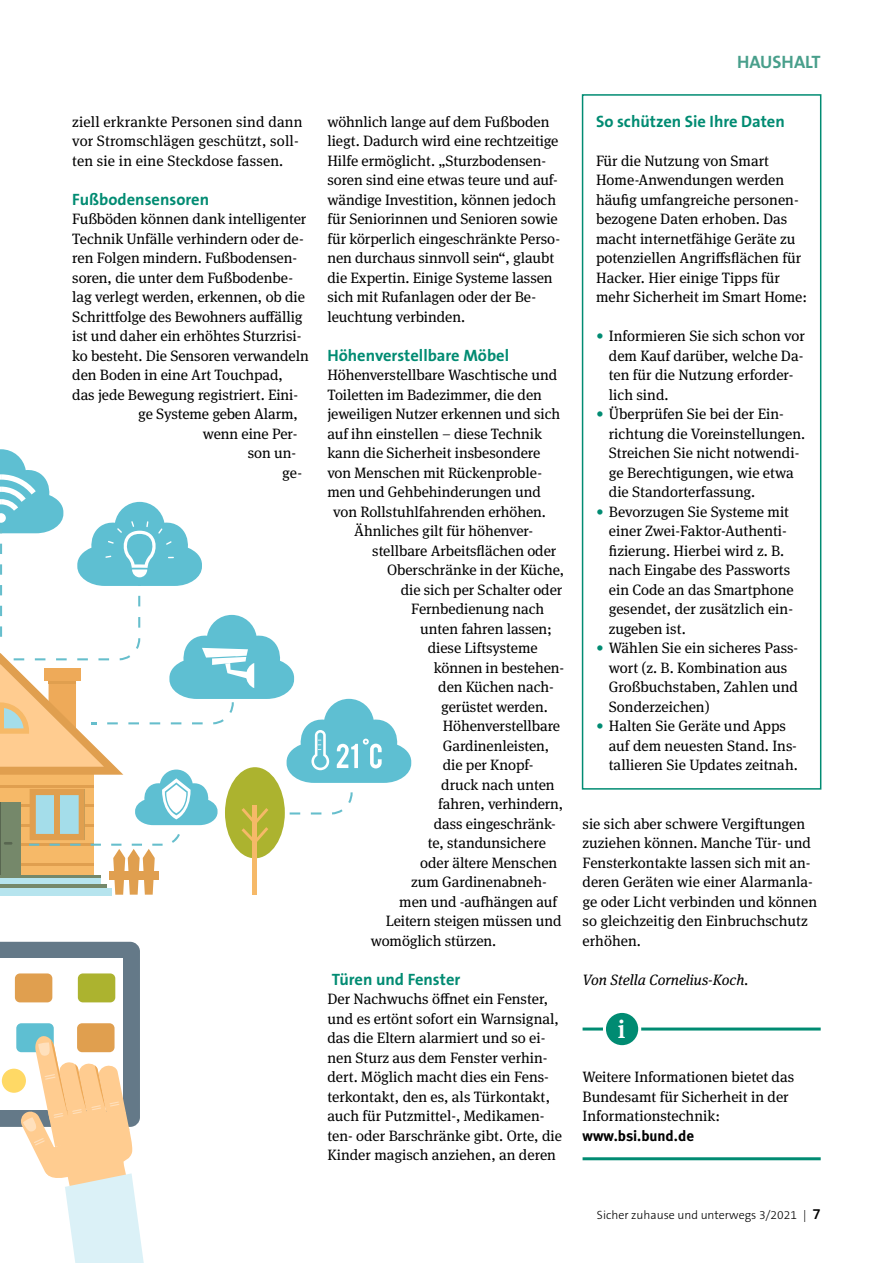
<style>
.page{position:relative;width:893px;height:1263px;background:#fff}
.page>*{position:absolute;margin:0;border:0;box-sizing:border-box;transform-origin:0 0}
.t1{font:500 25.5px "DGUV Meta Serif";color:#fff}
.t2{font:700 18px "The Sans B7";color:#489f8b}
.Subhead{font:700 16.5px "The Sans B7";color:#008b72}
.Fließtext{font:15px/19.5px "DGUV Meta Serif";letter-spacing:-.005em;color:#000}
.Autor{font:italic 15px "DGUV Meta Serif";color:#000}
.t3{font:300 12px "The Sans B3";color:#000}
.s1{color:#008b72}
.s2{font-family:"DGUV Meta";font-weight:700}
.s3{font-family:"The Sans B6";font-weight:600;font-size:15px}
</style>
<div class="page">
<svg style="left:0;top:942px;width:144px;height:321px"></svg>
<svg style="left:0;top:449px;width:411px;height:446px"></svg>
<hr style="left:0;top:705px;width:3px;height:26px;background:#f6b968">
<svg style="left:583px;top:1027px;width:238px;height:3px"></svg>
<hr style="left:583px;top:1157px;width:238px;height:3px;background:#008b72">
<div style="left:606px;top:1013px;width:32px;height:32px;background:#008b72;border-radius:50%"></div>
<div style="left:582px;top:94px;width:239px;height:696px;border:2px solid #008b72"></div>
<p class="Fließtext" style="left:72px;top:112px;width:232px">ziell erkrankte Personen sind dann vor Stromschlägen geschützt, soll&shy;ten sie in eine Steckdose fassen.</p>
<h4 class="Subhead" style="left:72px;top:190px;width:138px">Fußbodensensoren</h4>
<p class="Fließtext" style="left:72px;top:209px;width:236px">Fußböden können dank intelligenter</p>
<p class="Fließtext" style="left:72px;top:229px;width:233px">Technik Unfälle verhindern oder de-</p>
<p class="Fließtext" style="left:72px;top:248px;width:226px">ren Folgen mindern. Fußbodensen-</p>
<p class="Fließtext" style="left:72px;top:268px;width:222px">soren, die unter dem Fußbodenbe-</p>
<p class="Fließtext" style="left:72px;top:287px;width:234px">lag verlegt werden, erkennen, ob die</p>
<p class="Fließtext" style="left:72px;top:307px;width:232px">Schrittfolge des Bewohners auffällig</p>
<p class="Fließtext" style="left:72px;top:326px;width:231px">ist und daher ein erhöhtes Sturzrisi-</p>
<p class="Fließtext" style="left:72px;top:346px;width:238px">ko besteht. Die Sensoren verwandeln</p>
<p class="Fließtext" style="left:72px;top:365px;width:212px">den Boden in eine Art Touchpad,</p>
<p class="Fließtext" style="left:72px;top:385px;width:227px">das jede Bewegung registriert. Eini-</p>
<p class="Fließtext" style="left:138px;top:404px;width:161px">ge Systeme geben Alarm,</p>
<p class="Fließtext" style="left:203px;top:424px;width:96px">wenn eine Per-</p>
<p class="Fließtext" style="left:248px;top:443px;width:50px">son un-</p>
<p class="Fließtext" style="left:282px;top:463px;width:21px">ge-</p>
<p class="Fließtext" style="left:327px;top:112px;width:234px">wöhnlich lange auf dem Fußboden liegt. Dadurch wird eine rechtzeitige Hilfe ermöglicht. „Sturzbodensen&shy;soren sind eine etwas teure und auf&shy;wändige Investition, können jedoch für Seniorinnen und Senioren sowie für körperlich eingeschränkte Perso&shy;nen durchaus sinnvoll sein“, glaubt die Expertin. Einige Systeme lassen sich mit Rufanlagen oder der Be&shy;leuchtung verbinden.</p>
<h4 class="Subhead" style="left:327px;top:346px;width:183px">Höhenverstellbare Möbel</h4>
<p class="Fließtext" style="left:327px;top:365px;width:231px">Höhenverstellbare Waschtische und</p>
<p class="Fließtext" style="left:327px;top:385px;width:216px">Toiletten im Badezimmer, die den</p>
<p class="Fließtext" style="left:327px;top:404px;width:234px">jeweiligen Nutzer erkennen und sich</p>
<p class="Fließtext" style="left:327px;top:424px;width:216px">auf ihn einstellen – diese Technik</p>
<p class="Fließtext" style="left:327px;top:443px;width:215px">kann die Sicherheit insbesondere</p>
<p class="Fließtext" style="left:327px;top:463px;width:216px">von Menschen mit Rückenproble-</p>
<p class="Fließtext" style="left:327px;top:482px;width:215px">men und Gehbehinderungen und</p>
<p class="Fließtext" style="left:333px;top:502px;width:214px">von Rollstuhlfahrenden erhöhen.</p>
<p class="Fließtext" style="left:354px;top:521px;width:180px">Ähnliches gilt für höhenver-</p>
<p class="Fließtext" style="left:372px;top:541px;width:185px">stellbare Arbeitsflächen oder</p>
<p class="Fließtext" style="left:387px;top:560px;width:178px">Oberschränke in der Küche,</p>
<p class="Fließtext" style="left:401px;top:580px;width:163px">die sich per Schalter oder</p>
<p class="Fließtext" style="left:411px;top:599px;width:134px">Fernbedienung nach</p>
<p class="Fließtext" style="left:420px;top:619px;width:133px">unten fahren lassen;</p>
<p class="Fließtext" style="left:428px;top:638px;width:111px">diese Liftsysteme</p>
<p class="Fließtext" style="left:434px;top:658px;width:132px">können in bestehen-</p>
<p class="Fließtext" style="left:438px;top:677px;width:117px">den Küchen nach-</p>
<p class="Fließtext" style="left:441px;top:697px;width:108px">gerüstet werden.</p>
<p class="Fließtext" style="left:443px;top:716px;width:119px">Höhenverstellbare</p>
<p class="Fließtext" style="left:443px;top:736px;width:108px">Gardinenleisten,</p>
<p class="Fließtext" style="left:443px;top:755px;width:92px">die per Knopf-</p>
<p class="Fließtext" style="left:441px;top:775px;width:115px">druck nach unten</p>
<p class="Fließtext" style="left:438px;top:794px;width:127px">fahren, verhindern,</p>
<p class="Fließtext" style="left:434px;top:814px;width:124px">dass eingeschränk-</p>
<p class="Fließtext" style="left:428px;top:833px;width:120px">te, standunsichere</p>
<p class="Fließtext" style="left:420px;top:853px;width:139px">oder ältere Menschen</p>
<p class="Fließtext" style="left:411px;top:872px;width:137px">zum Gardinenabneh-</p>
<p class="Fließtext" style="left:399px;top:892px;width:159px">men und -aufhängen auf</p>
<p class="Fließtext" style="left:386px;top:911px;width:177px">Leitern steigen müssen und</p>
<p class="Fließtext" style="left:371px;top:931px;width:127px">womöglich stürzen.</p>
<h4 class="Subhead" style="left:332px;top:970px;width:130px">Türen und Fenster</h4>
<p class="Fließtext" style="left:327px;top:989px;width:236px">Der Nachwuchs öffnet ein Fenster, und es ertönt sofort ein Warnsignal, das die Eltern alarmiert und so ei&shy;nen Sturz aus dem Fenster verhin&shy;dert. Möglich macht dies ein Fens&shy;terkontakt, den es, als Türkontakt, auch für Putzmittel-, Medikamen&shy;ten- oder Barschränke gibt. Orte, die Kinder magisch anziehen, an deren</p>
<p class="t2" style="left:737px;top:52px;width:85px">HAUSHALT</p>
<h4 class="Subhead" style="left:596px;top:112px;width:190px">So schützen Sie Ihre Daten</h4>
<p class="Fließtext" style="left:596px;top:151px;width:213px">Für die Nutzung von Smart<br>Home-Anwendungen werden häufig umfangreiche personen&shy;bezogene Daten erhoben. Das macht internetfähige Geräte zu potenziellen Angriffsflächen für<br>Hacker. Hier einige Tipps für mehr Sicherheit im Smart Home:</p>
<p class="Fließtext" style="left:609px;top:326px;width:198px;text-indent:-13px"><span class="s1">•</span> Informieren Sie sich schon vor dem Kauf darüber, welche Da&shy;ten für die Nutzung erforder&shy;lich sind.</p>
<p class="Fließtext" style="left:609px;top:404px;width:198px;text-indent:-13px"><span class="s1">•</span> Überprüfen Sie bei der Ein&shy;richtung die Voreinstellungen.<br>Streichen Sie nicht notwendi&shy;ge Berechtigungen, wie etwa die Standorterfassung.</p>
<p class="Fließtext" style="left:609px;top:502px;width:187px;text-indent:-13px"><span class="s1">•</span> Bevorzugen Sie Systeme mit einer Zwei-Faktor-Authenti&shy;fizierung. Hierbei wird z. B. nach Eingabe des Passworts ein Code an das Smartphone gesendet, der zusätzlich ein&shy;zugeben ist.</p>
<p class="Fließtext" style="left:609px;top:638px;width:191px;text-indent:-13px"><span class="s1">•</span> Wählen Sie ein sicheres Pass&shy;wort (z. B. Kombination aus<br>Großbuchstaben, Zahlen und<br>Sonderzeichen)</p>
<p class="Fließtext" style="left:609px;top:716px;width:190px;text-indent:-13px"><span class="s1">•</span> Halten Sie Geräte und Apps auf dem neuesten Stand. Ins&shy;tallieren Sie Updates zeitnah.</p>
<p class="Fließtext" style="left:583px;top:814px;width:236px">sie sich aber schwere Vergiftungen zuziehen können. Manche Tür- und<br>Fensterkontakte lassen sich mit an&shy;deren Geräten wie einer Alarmanla&shy;ge oder Licht verbinden und können so gleichzeitig den Einbruchschutz erhöhen.</p>
<p class="Autor" style="left:583px;top:971px;width:167px">Von Stella Cornelius-Koch.</p>
<h1 class="t1" style="left:618px;top:1013px;width:9px">i</h1>
<p class="Fließtext" style="left:583px;top:1067px;width:213px">Weitere Informationen bietet das<br>Bundesamt für Sicherheit in der<br>Informationstechnik: <span class="s2">www.bsi.bund.de</span></p>
<p class="t3" style="left:597px;top:1208px;width:225px">Sicher zuhause und unterwegs 3/2021 | <span class="s3">7</span></p>
</div>
